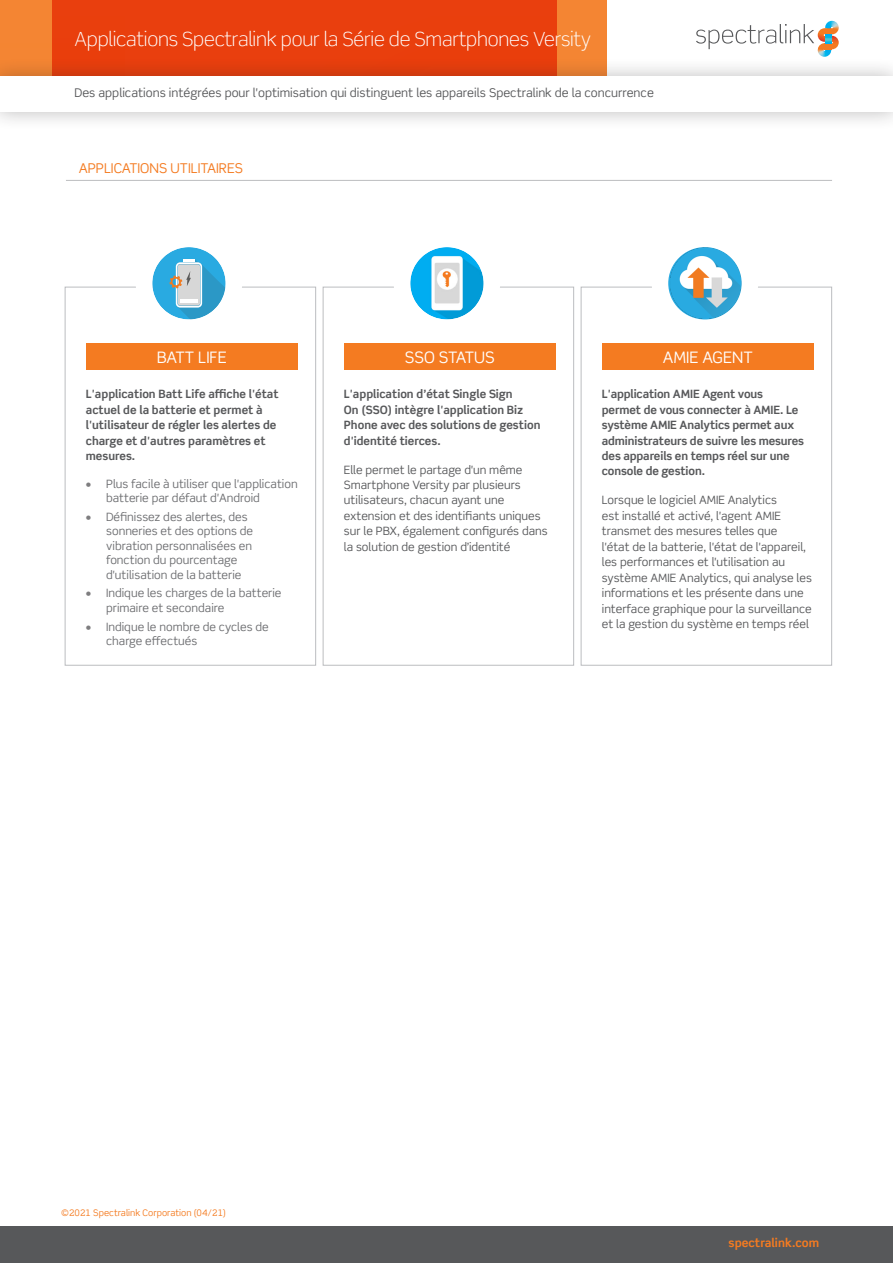
<style>
.page{position:relative;width:893px;height:1263px;background:#fff}
.page>*{position:absolute;margin:0;border:0;box-sizing:border-box;transform-origin:0 0}
.t1{font:300 19.5px "Scene Pro";letter-spacing:-.01em;color:#fff}
.App_H1{font:15.9px "Scene Std";color:#fff}
.t2{font:13.5px "Scene Std";color:#f47b21}
.t3{font:12px "Scene Std";color:#57585a}
.Body{font:700 11.85px "Scene Std";color:#f47b21}
.App_intro{font:11.55px/15.5px "Scene Std";color:#57585a}
.App_intro-2{font:700 11.55px/15.5px "Scene Std";color:#57585a}
.t4{font:11.55px/14.4px "Scene Std";color:#6c6d70}
.t5{font:9px "Scene Std";color:#f47b21}
.s1{font-weight:700;color:#7e7d7f}
</style>
<div class="page">
<div style="left:0;top:0;width:607px;height:86px;background:#f48533"></div>
<div style="left:53px;top:0;width:504px;height:86px;background:#e93f0e"></div>
<img style="left:817px;top:51px;width:14px;height:6px">
<img style="left:826px;top:21px;width:12px;height:3px">
<svg style="left:696px;top:24px;width:143px;height:27px"></svg>
<div style="left:65px;top:287px;width:251px;height:379px;background:#fff;border:1px solid #bcbdc0"></div>
<svg style="left:153px;top:248px;width:72px;height:71px"></svg>
<div style="left:136px;top:231px;width:106px;height:105px;border:16px solid #fff;border-radius:50%"></div>
<div style="left:86px;top:343px;width:212px;height:27px;background:#f47b21"></div>
<div style="left:581px;top:287px;width:251px;height:379px;background:#fff;border:1px solid #bcbdc0"></div>
<img style="left:669px;top:248px;width:72px;height:71px">
<div style="left:652px;top:231px;width:106px;height:105px;border:16px solid #fff;border-radius:50%"></div>
<div style="left:602px;top:343px;width:212px;height:27px;background:#f47b21"></div>
<div style="left:0;top:57px;width:893px;height:74px;background:#231f20;opacity:.31"></div>
<div style="left:0;top:77px;width:893px;height:35px;background:#fff"></div>
<div style="left:0;top:1226px;width:893px;height:37px;background:#57585a"></div>
<div style="left:323px;top:287px;width:251px;height:379px;background:#fff;border:1px solid #bcbdc0"></div>
<img style="left:411px;top:248px;width:72px;height:71px">
<div style="left:394px;top:231px;width:106px;height:105px;border:16px solid #fff;border-radius:50%"></div>
<div style="left:344px;top:343px;width:212px;height:27px;background:#f47b21"></div>
<hr style="left:66px;top:180px;width:766px;height:1px;background:#bcbdc0">
<h3 class="t1" style="left:75px;top:27px;width:518px">Applications Spectralink pour la Série de Smartphones Versity</h3>
<h2 class="t3" style="left:75px;top:85px;width:581px">Des applications intégrées pour l'optimisation qui distinguent les appareils Spectralink de la concurrence</h2>
<h2 class="t2" style="left:79px;top:160px;width:166px">APPLICATIONS UTILITAIRES</h2>
<p class="App_H1" style="left:157px;top:347px;width:71px">BATT LIFE</p>
<p class="App_intro-2" style="left:86px;top:386px;width:194px">L'application Batt Life affiche l'état actuel de la batterie et permet à l'utilisateur de régler les alertes de charge et d'autres paramètres et mesures.</p>
<p class="t4" style="left:106px;top:476px;width:193px;text-indent:-20px"><span class="s1">•</span> Plus facile à utiliser que l'application batterie par défaut d'Android</p>
<p class="t4" style="left:106px;top:510px;width:148px;text-indent:-20px"><span class="s1">•</span> Définissez des alertes, des sonneries et des options de vibration personnalisées en fonction du pourcentage d'utilisation de la batterie</p>
<p class="t4" style="left:106px;top:586px;width:177px;text-indent:-20px"><span class="s1">•</span> Indique les charges de la batterie primaire et secondaire</p>
<p class="t4" style="left:106px;top:619px;width:164px;text-indent:-20px"><span class="s1">•</span> Indique le nombre de cycles de charge effectués</p>
<p class="App_H1" style="left:405px;top:347px;width:91px">SSO STATUS</p>
<p class="App_intro-2" style="left:344px;top:386px;width:198px">L'application d’état Single Sign<br>On (SSO) intègre l'application Biz<br>Phone avec des solutions de gestion d'identité tierces.</p>
<p class="App_intro" style="left:344px;top:461px;width:206px">Elle permet le partage d'un même Smartphone Versity par plusieurs utilisateurs, chacun ayant une extension et des identifiants uniques sur le PBX, également configurés dans la solution de gestion d’identité</p>
<p class="App_H1" style="left:663px;top:347px;width:92px">AMIE AGENT</p>
<p class="App_intro-2" style="left:602px;top:386px;width:204px">L'application AMIE Agent vous permet de vous connecter à AMIE. Le système AMIE Analytics permet aux administrateurs de suivre les mesures des appareils en temps réel sur une console de gestion.</p>
<p class="App_intro" style="left:602px;top:492px;width:212px">Lorsque le logiciel AMIE Analytics<br>est installé et activé, l'agent AMIE transmet des mesures telles que<br>l'état de la batterie, l'état de l'appareil, les performances et l'utilisation au système AMIE Analytics, qui analyse les informations et les présente dans une interface graphique pour la surveillance et la gestion du système en temps réel</p>
<p class="t5" style="left:61px;top:1207px;width:166px">©2021 Spectralink Corporation (04/21)</p>
<p class="Body" style="left:729px;top:1235px;width:92px">spectralink.com</p>
</div>
